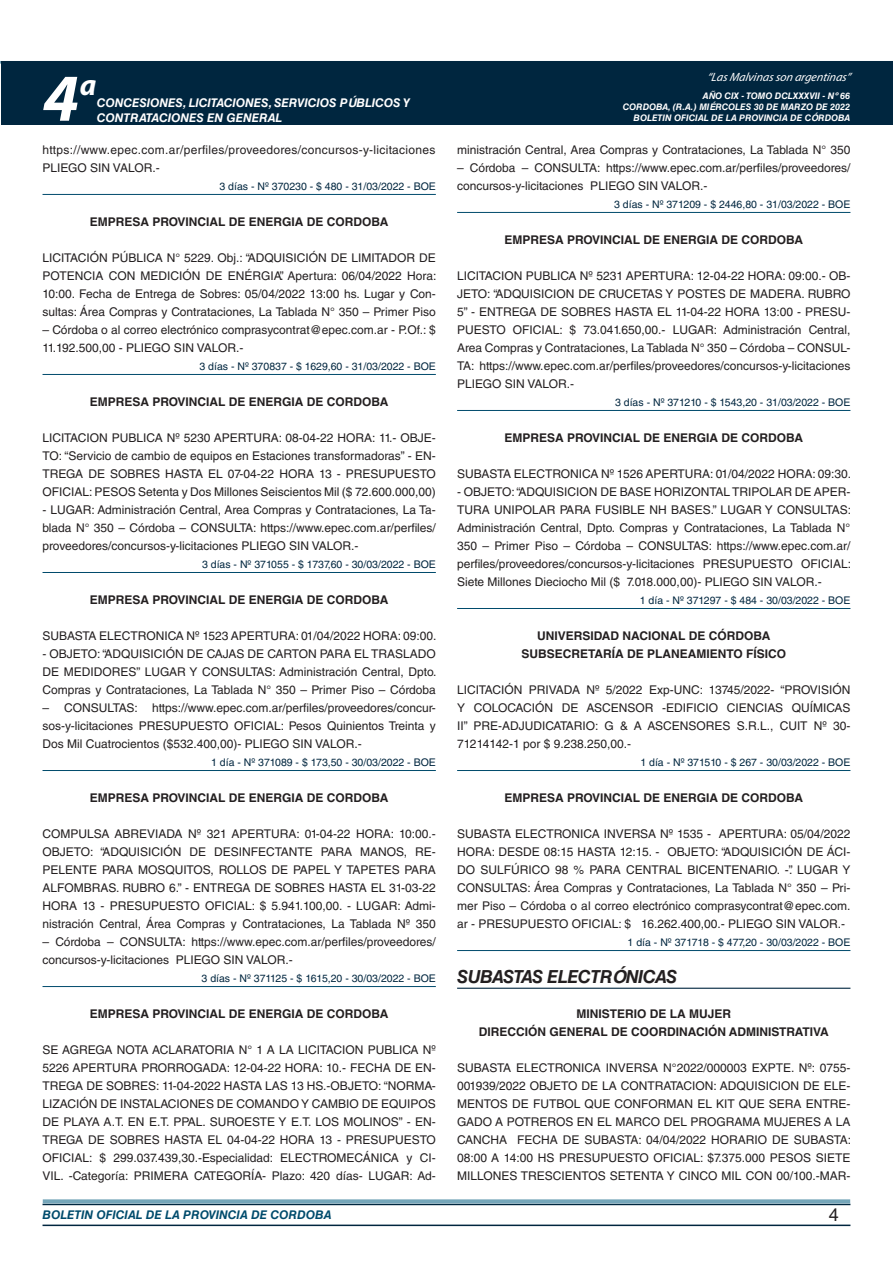
<style>
.page{position:relative;width:893px;height:1263px;background:#fff}
.page>*{position:absolute;margin:0;border:0;box-sizing:border-box;transform-origin:0 0}
.t1{font:italic 700 67.5px "Myriad Pro";color:#fff}
.t2{font:italic 700 30px "Myriad Pro";color:#fff}
.NOMBRE_DE_MINISTERIO{font:italic 700 18px "Helvetica LT Std";letter-spacing:-.025em;color:#231f20}
.t3{font:18px "Helvetica LT Std";color:#231f20}
.TEXTO_BASE{font:12px/18px "Helvetica LT Std";color:#231f20;text-align:justify}
.RESUELVE{font:700 12px "Helvetica LT Std";color:#231f20}
.TEXTO_BASE-2{font:12px/18px "Helvetica LT Std";letter-spacing:.025em;color:#231f20}
.t4{font:italic 700 12px/14.4px "Helvetica LT Std";color:#fff}
.t5{font:italic 700 12px "Helvetica LT Std";color:#004b6c}
.t6{font:italic 12px "Myriad Pro";color:#fff}
.FECHA_DE_VENCIMIENTO{font:10.5px "Helvetica LT Std";color:#00263f}
.t7{font:italic 700 9px/10.8px "Helvetica LT Std";color:#fff;text-align:right}
</style>
<div class="page">
<hr style="left:43px;top:1224px;width:807px;height:2px;background:#00263f">
<div style="left:42px;top:1198px;width:809px;height:8px;background:#fff;opacity:.75"></div>
<div style="left:1px;top:61px;width:892px;height:64px;background:#00263f"></div>
<hr style="left:43px;top:194px;width:393px;height:1px;background:#004b6c">
<hr style="left:43px;top:374px;width:393px;height:1px;background:#004b6c">
<hr style="left:43px;top:572px;width:393px;height:1px;background:#004b6c">
<hr style="left:43px;top:770px;width:393px;height:1px;background:#004b6c">
<hr style="left:43px;top:986px;width:393px;height:1px;background:#004b6c">
<hr style="left:457px;top:212px;width:393px;height:1px;background:#004b6c">
<hr style="left:457px;top:410px;width:393px;height:1px;background:#004b6c">
<hr style="left:457px;top:608px;width:393px;height:1px;background:#004b6c">
<hr style="left:457px;top:770px;width:393px;height:1px;background:#004b6c">
<hr style="left:457px;top:950px;width:393px;height:1px;background:#004b6c">
<hr style="left:457px;top:988px;width:393px;height:1px;background:#00263f">
<h1 class="t1" style="left:43px;top:54px;width:38px">4</h1>
<h2 class="t2" style="left:80px;top:66px;width:18px">a</h2>
<p class="t4" style="left:97px;top:96px;width:315px">CONCESIONES, LICITACIONES, SERVICIOS PÚBLICOS Y<br>CONTRATACIONES EN GENERAL</p>
<p class="t6" style="left:707px;top:70px;width:145px">“LasMalvinasson argentinas”</p>
<p class="t7" style="left:623px;top:91px;width:229px">AÑO CIX - TOMO DCLXXXVII - Nº 66<br>CORDOBA, (R.A.) MIÉRCOLES 30 DE MARZO DE 2022</p>
<p class="t7" style="left:634px;top:112px;width:218px">BOLETIN OFICIAL DE LA PROVINCIA DE CÓRDOBA</p>
<p class="TEXTO_BASE-2" style="left:43px;top:141px;width:395px">https://www.epec.com.ar/perfiles/proveedores/concursos-y-licitaciones<br>PLIEGO SIN VALOR.-</p>
<p class="FECHA_DE_VENCIMIENTO" style="left:220px;top:180px;width:218px">3 días - Nº 370230 - $ 480 - 31/03/2022 - BOE</p>
<p class="RESUELVE" style="left:90px;top:214px;width:300px">EMPRESA PROVINCIAL DE ENERGIA DE CORDOBA</p>
<p class="TEXTO_BASE" style="left:43px;top:249px;width:395px">LICITACIÓN PÚBLICA N° 5229. Obj.: “ADQUISICIÓN DE LIMITADOR DE POTENCIA CON MEDICIÓN DE ENÉRGIA”. Apertura: 06/04/2022 Hora:<br>10:00. Fecha de Entrega de Sobres: 05/04/2022 13:00 hs. Lugar y Con&shy;sultas: Área Compras y Contrataciones, La Tablada N° 350 – Primer Piso</p>
<p class="TEXTO_BASE" style="left:43px;top:321px;width:395px">– Córdoba o al correo electrónico comprasycontrat@epec.com.ar - P.Of.: $<br>11.192.500,00 - PLIEGO SIN VALOR.-</p>
<p class="FECHA_DE_VENCIMIENTO" style="left:200px;top:360px;width:238px">3 días - Nº 370837 - $ 1629,60 - 31/03/2022 - BOE</p>
<p class="RESUELVE" style="left:90px;top:394px;width:300px">EMPRESA PROVINCIAL DE ENERGIA DE CORDOBA</p>
<p class="TEXTO_BASE" style="left:43px;top:429px;width:395px">LICITACION PUBLICA Nº 5230 APERTURA: 08-04-22 HORA: 11.- OBJE-TO: “Servicio de cambio de equipos en Estaciones transformadoras” - EN-TREGA DE SOBRES HASTA EL 07-04-22 HORA 13 - PRESUPUESTO OFICIAL: PESOS Setenta y Dos Millones Seiscientos Mil ($ 72.600.000,00)</p>
<p class="TEXTO_BASE" style="left:43px;top:501px;width:395px">- LUGAR: Administración Central, Area Compras y Contrataciones, La Ta&shy;blada N° 350 – Córdoba – CONSULTA: https://www.epec.com.ar/perfiles/ proveedores/concursos-y-licitaciones PLIEGO SIN VALOR.-</p>
<p class="FECHA_DE_VENCIMIENTO" style="left:202px;top:558px;width:235px">3 días - Nº 371055 - $ 1737,60 - 30/03/2022 - BOE</p>
<p class="RESUELVE" style="left:90px;top:592px;width:300px">EMPRESA PROVINCIAL DE ENERGIA DE CORDOBA</p>
<p class="TEXTO_BASE" style="left:43px;top:627px;width:396px">SUBASTA ELECTRONICA Nº 1523 APERTURA: 01/04/2022 HORA: 09:00.</p>
<p class="TEXTO_BASE" style="left:43px;top:645px;width:396px">- OBJETO: “ADQUISICIÓN DE CAJAS DE CARTON PARA EL TRASLADO DE MEDIDORES” LUGAR Y CONSULTAS: Administración Central, Dpto.<br>Compras y Contrataciones, La Tablada N° 350 – Primer Piso – Córdoba</p>
<p class="TEXTO_BASE" style="left:43px;top:699px;width:395px">– CONSULTAS: https://www.epec.com.ar/perfiles/proveedores/concur&shy;sos-y-licitaciones PRESUPUESTO OFICIAL: Pesos Quinientos Treinta y Dos Mil Cuatrocientos ($532.400,00)- PLIEGO SIN VALOR.-</p>
<p class="FECHA_DE_VENCIMIENTO" style="left:211px;top:756px;width:226px">1 día - Nº 371089 - $ 173,50 - 30/03/2022 - BOE</p>
<p class="RESUELVE" style="left:90px;top:790px;width:300px">EMPRESA PROVINCIAL DE ENERGIA DE CORDOBA</p>
<p class="TEXTO_BASE" style="left:43px;top:825px;width:395px">COMPULSA ABREVIADA Nº 321 APERTURA: 01-04-22 HORA: 10:00.- OBJETO: “ADQUISICIÓN DE DESINFECTANTE PARA MANOS, RE-PELENTE PARA MOSQUITOS, ROLLOS DE PAPEL Y TAPETES PARA ALFOMBRAS. RUBRO 6.” - ENTREGA DE SOBRES HASTA EL 31-03-22<br>HORA 13 - PRESUPUESTO OFICIAL: $ 5.941.100,00. - LUGAR: Admi&shy;nistración Central, Área Compras y Contrataciones, La Tablada Nº 350</p>
<p class="TEXTO_BASE" style="left:43px;top:933px;width:395px">– Córdoba – CONSULTA: https://www.epec.com.ar/perfiles/proveedores/ concursos-y-licitaciones PLIEGO SIN VALOR.-</p>
<p class="FECHA_DE_VENCIMIENTO" style="left:202px;top:972px;width:236px">3 días - Nº 371125 - $ 1615,20 - 30/03/2022 - BOE</p>
<p class="RESUELVE" style="left:90px;top:1006px;width:300px">EMPRESA PROVINCIAL DE ENERGIA DE CORDOBA</p>
<p class="TEXTO_BASE" style="left:43px;top:1041px;width:395px">SE AGREGA NOTA ACLARATORIA N° 1 A LA LICITACION PUBLICA Nº 5226 APERTURA PRORROGADA: 12-04-22 HORA: 10.- FECHA DE EN-TREGA DE SOBRES: 11-04-2022 HASTA LAS 13 HS.-OBJETO: “NORMA-LIZACIÓN DE INSTALACIONES DE COMANDO Y CAMBIO DE EQUIPOS DE PLAYA A.T. EN E.T. PPAL. SUROESTE Y E.T. LOS MOLINOS” - EN-TREGA DE SOBRES HASTA EL 04-04-22 HORA 13 - PRESUPUESTO OFICIAL: $ 299.037.439,30.-Especialidad: ELECTROMECÁNICA y CI-VIL. -Categoría: PRIMERA CATEGORÍA- Plazo: 420 días- LUGAR: Ad-</p>
<p class="TEXTO_BASE" style="left:457px;top:141px;width:395px">ministración Central, Area Compras y Contrataciones, La Tablada N° 350</p>
<p class="TEXTO_BASE" style="left:457px;top:159px;width:395px">– Córdoba – CONSULTA: https://www.epec.com.ar/perfiles/proveedores/ concursos-y-licitaciones PLIEGO SIN VALOR.-</p>
<p class="FECHA_DE_VENCIMIENTO" style="left:614px;top:198px;width:238px">3 días - Nº 371209 - $ 2446,80 - 31/03/2022 - BOE</p>
<p class="RESUELVE" style="left:504px;top:232px;width:300px">EMPRESA PROVINCIAL DE ENERGIA DE CORDOBA</p>
<p class="TEXTO_BASE" style="left:457px;top:267px;width:395px">LICITACION PUBLICA Nº 5231 APERTURA: 12-04-22 HORA: 09:00.- OB-JETO: “ADQUISICION DE CRUCETAS Y POSTES DE MADERA. RUBRO 5” - ENTREGA DE SOBRES HASTA EL 11-04-22 HORA 13:00 - PRESU-PUESTO OFICIAL: $ 73.041.650,00.- LUGAR: Administración Central, Area Compras y Contrataciones, La Tablada N° 350 – Córdoba – CONSUL-TA: https://www.epec.com.ar/perfiles/proveedores/concursos-y-licitaciones PLIEGO SIN VALOR.-</p>
<p class="FECHA_DE_VENCIMIENTO" style="left:615px;top:396px;width:237px">3 días - Nº 371210 - $ 1543,20 - 31/03/2022 - BOE</p>
<p class="RESUELVE" style="left:504px;top:430px;width:300px">EMPRESA PROVINCIAL DE ENERGIA DE CORDOBA</p>
<p class="TEXTO_BASE" style="left:457px;top:465px;width:396px">SUBASTA ELECTRONICA Nº 1526 APERTURA: 01/04/2022 HORA: 09:30.</p>
<p class="TEXTO_BASE" style="left:457px;top:483px;width:395px">- OBJETO: “ADQUISICION DE BASE HORIZONTAL TRIPOLAR DE APER-TURA UNIPOLAR PARA FUSIBLE NH BASES.” LUGAR Y CONSULTAS:<br>Administración Central, Dpto. Compras y Contrataciones, La Tablada N° 350 – Primer Piso – Córdoba – CONSULTAS: https://www.epec.com.ar/ perfiles/proveedores/concursos-y-licitaciones PRESUPUESTO OFICIAL:<br>Siete Millones Dieciocho Mil ($ 7.018.000,00)- PLIEGO SIN VALOR.-</p>
<p class="FECHA_DE_VENCIMIENTO" style="left:640px;top:594px;width:212px">1 día - Nº 371297 - $ 484 - 30/03/2022 - BOE</p>
<p class="RESUELVE" style="left:537px;top:628px;width:235px">UNIVERSIDAD NACIONAL DE CÓRDOBA</p>
<p class="RESUELVE" style="left:522px;top:646px;width:266px">SUBSECRETARÍA DE PLANEAMIENTO FÍSICO</p>
<p class="TEXTO_BASE" style="left:457px;top:681px;width:395px">LICITACIÓN PRIVADA Nº 5/2022 Exp-UNC: 13745/2022- “PROVISIÓN Y COLOCACIÓN DE ASCENSOR -EDIFICIO CIENCIAS QUÍMICAS II” PRE-ADJUDICATARIO: G &amp; A ASCENSORES S.R.L., CUIT Nº 30- 71214142-1 por $ 9.238.250,00.-</p>
<p class="FECHA_DE_VENCIMIENTO" style="left:640px;top:756px;width:212px">1 día - Nº 371510 - $ 267 - 30/03/2022 - BOE</p>
<p class="RESUELVE" style="left:504px;top:790px;width:300px">EMPRESA PROVINCIAL DE ENERGIA DE CORDOBA</p>
<p class="TEXTO_BASE" style="left:457px;top:825px;width:395px">SUBASTA ELECTRONICA INVERSA Nº 1535 - APERTURA: 05/04/2022<br>HORA: DESDE 08:15 HASTA 12:15. - OBJETO: “ADQUISICIÓN DE ÁCI-DO SULFÚRICO 98 % PARA CENTRAL BICENTENARIO. -”. LUGAR Y CONSULTAS: Área Compras y Contrataciones, La Tablada N° 350 – Pri&shy;mer Piso – Córdoba o al correo electrónico comprasycontrat@epec.com. ar - PRESUPUESTO OFICIAL: $ 16.262.400,00.- PLIEGO SIN VALOR.-</p>
<p class="FECHA_DE_VENCIMIENTO" style="left:628px;top:936px;width:224px">1 día - Nº 371718 - $ 477,20 - 30/03/2022 - BOE</p>
<p class="NOMBRE_DE_MINISTERIO" style="left:457px;top:966px;width:221px">SUBASTAS ELECTRÓNICAS</p>
<p class="RESUELVE" style="left:577px;top:1006px;width:156px">MINISTERIO DE LA MUJER</p>
<p class="RESUELVE" style="left:479px;top:1024px;width:352px">DIRECCIÓN GENERAL DE COORDINACIÓN ADMINISTRATIVA</p>
<p class="TEXTO_BASE" style="left:457px;top:1059px;width:395px">SUBASTA ELECTRONICA INVERSA N°2022/000003 EXPTE. Nº: 0755- 001939/2022 OBJETO DE LA CONTRATACION: ADQUISICION DE ELE-MENTOS DE FUTBOL QUE CONFORMAN EL KIT QUE SERA ENTRE-GADO A POTREROS EN EL MARCO DEL PROGRAMA MUJERES A LA CANCHA FECHA DE SUBASTA: 04/04/2022 HORARIO DE SUBASTA:<br>08:00 A 14:00 HS PRESUPUESTO OFICIAL: $7.375.000 PESOS SIETE MILLONES TRESCIENTOS SETENTA Y CINCO MIL CON 00/100.-MAR-</p>
<p class="t5" style="left:43px;top:1208px;width:290px">BOLETIN OFICIAL DE LA PROVINCIA DE CORDOBA</p>
<h3 class="t3" style="left:829px;top:1204px;width:12px">4</h3>
</div>
